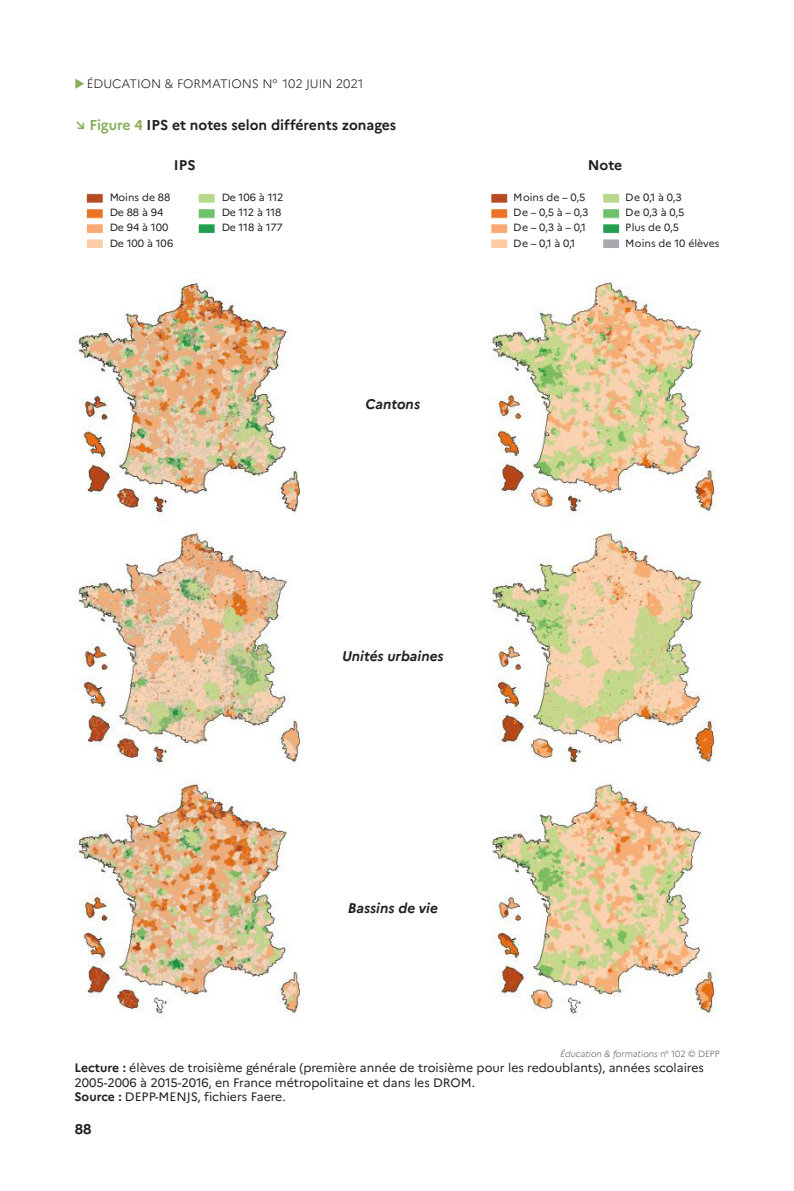
<style>
.page{position:relative;width:794px;height:1191px;background:#fff}
.page>*{position:absolute;margin:0;border:0;box-sizing:border-box;transform-origin:0 0}
.t1{font:700 14.35px "Marianne";color:#231f20}
.t2{font:italic 700 14px "Marianne";color:#231f20}
.t3{font:700 14px "Marianne";letter-spacing:-.005em;color:#231f20}
.t4{font:12.25px/14.7px "Marianne";color:#231f20}
.t5{font:300 12.25px "Marianne";color:#231f20}
.t6{font:10.5px "Marianne";color:#231f20}
.t7{font:italic 300 8.92px "Marianne";color:#57585a}
.s1{color:#89ae5c}
.s2{font-style:normal}
.s3{font-weight:700}
</style>
<div class="page">
<div style="left:86px;top:239px;width:17px;height:9px;background:#fccca7"></div>
<div style="left:86px;top:239px;width:17px;height:10px;border:1px solid #fff"></div>
<div style="left:86px;top:224px;width:17px;height:9px;background:#f9a873"></div>
<div style="left:86px;top:224px;width:17px;height:10px;border:1px solid #fff"></div>
<div style="left:86px;top:209px;width:17px;height:9px;background:#ec7427"></div>
<div style="left:86px;top:208px;width:17px;height:10px;border:1px solid #fff"></div>
<div style="left:86px;top:194px;width:17px;height:9px;background:#b54c25"></div>
<div style="left:86px;top:193px;width:17px;height:10px;border:1px solid #fff"></div>
<div style="left:198px;top:224px;width:17px;height:9px;background:#219f4f"></div>
<div style="left:198px;top:224px;width:17px;height:10px;border:1px solid #fff"></div>
<div style="left:198px;top:209px;width:17px;height:9px;background:#70c16b"></div>
<div style="left:198px;top:208px;width:17px;height:10px;border:1px solid #fff"></div>
<div style="left:198px;top:194px;width:17px;height:9px;background:#b7d98c"></div>
<div style="left:198px;top:193px;width:17px;height:10px;border:1px solid #fff"></div>
<div style="left:491px;top:239px;width:17px;height:9px;background:#fccca7"></div>
<div style="left:490px;top:239px;width:18px;height:10px;border:1px solid #fff"></div>
<div style="left:491px;top:224px;width:17px;height:9px;background:#f9a873"></div>
<div style="left:490px;top:224px;width:18px;height:10px;border:1px solid #fff"></div>
<div style="left:491px;top:209px;width:17px;height:9px;background:#ec7427"></div>
<div style="left:490px;top:208px;width:18px;height:10px;border:1px solid #fff"></div>
<div style="left:491px;top:194px;width:17px;height:9px;background:#b54c25"></div>
<div style="left:490px;top:193px;width:18px;height:10px;border:1px solid #fff"></div>
<div style="left:602px;top:224px;width:17px;height:9px;background:#219f4f"></div>
<div style="left:602px;top:224px;width:18px;height:10px;border:1px solid #fff"></div>
<div style="left:602px;top:239px;width:17px;height:9px;background:#a8a9ad"></div>
<div style="left:602px;top:239px;width:18px;height:10px;border:1px solid #fff"></div>
<div style="left:602px;top:209px;width:17px;height:9px;background:#70c16b"></div>
<div style="left:602px;top:208px;width:18px;height:10px;border:1px solid #fff"></div>
<div style="left:602px;top:194px;width:17px;height:9px;background:#b7d98c"></div>
<div style="left:602px;top:193px;width:18px;height:10px;border:1px solid #fff"></div>
<img style="left:74px;top:279px;width:229px;height:737px">
<img style="left:492px;top:279px;width:225px;height:735px">
<p class="t5" style="left:74px;top:76px;width:290px"><span class="s1">◆</span>ÉDUCATION &amp; FORMATIONS N° 102 JUIN 2021</p>
<p class="t1" style="left:74px;top:116px;width:323px"><span class="s1">↘ Figure 4</span> IPS et notes selon différents zonages</p>
<p class="t3" style="left:174px;top:157px;width:23px">IPS</p>
<p class="t3" style="left:588px;top:157px;width:36px">Note</p>
<p class="t6" style="left:109px;top:191px;width:63px">Moins de 88</p>
<p class="t6" style="left:221px;top:191px;width:64px">De 106 à 112</p>
<p class="t6" style="left:109px;top:206px;width:56px">De 88 à 94</p>
<p class="t6" style="left:221px;top:206px;width:62px">De 112 à 118</p>
<p class="t6" style="left:109px;top:221px;width:61px">De 94 à 100</p>
<p class="t6" style="left:221px;top:221px;width:63px">De 118 à 177</p>
<p class="t6" style="left:109px;top:236px;width:65px">De 100 à 106</p>
<p class="t6" style="left:514px;top:191px;width:73px">Moins de – 0,5</p>
<p class="t6" style="left:514px;top:206px;width:76px">De – 0,5 à – 0,3</p>
<p class="t6" style="left:514px;top:221px;width:74px">De – 0,3 à – 0,1</p>
<p class="t6" style="left:514px;top:236px;width:63px">De – 0,1 à 0,1</p>
<p class="t6" style="left:625px;top:191px;width:58px">De 0,1 à 0,3</p>
<p class="t6" style="left:625px;top:236px;width:95px">Moins de 10 élèves</p>
<p class="t6" style="left:625px;top:206px;width:60px">De 0,3 à 0,5</p>
<p class="t6" style="left:625px;top:221px;width:55px">Plus de 0,5</p>
<p class="t2" style="left:365px;top:396px;width:56px">Cantons</p>
<p class="t2" style="left:342px;top:647px;width:103px">Unités urbaines</p>
<p class="t2" style="left:348px;top:899px;width:92px">Bassins de vie</p>
<p class="t7" style="left:560px;top:1048px;width:160px">Éducation &amp; formations <span class="s2">n° 102 © DEPP</span></p>
<p class="t4" style="left:74px;top:1060px;width:631px"><span class="s3">Lecture :</span> élèves de troisième générale (première année de troisième pour les redoublants), années scolaires<br>2005-2006 à 2015-2016, en France métropolitaine et dans les DROM.<br><span class="s3">Source :</span> DEPP-MENJS, fichiers Faere.</p>
<p class="t3" style="left:75px;top:1120px;width:18px">88</p>
</div>
